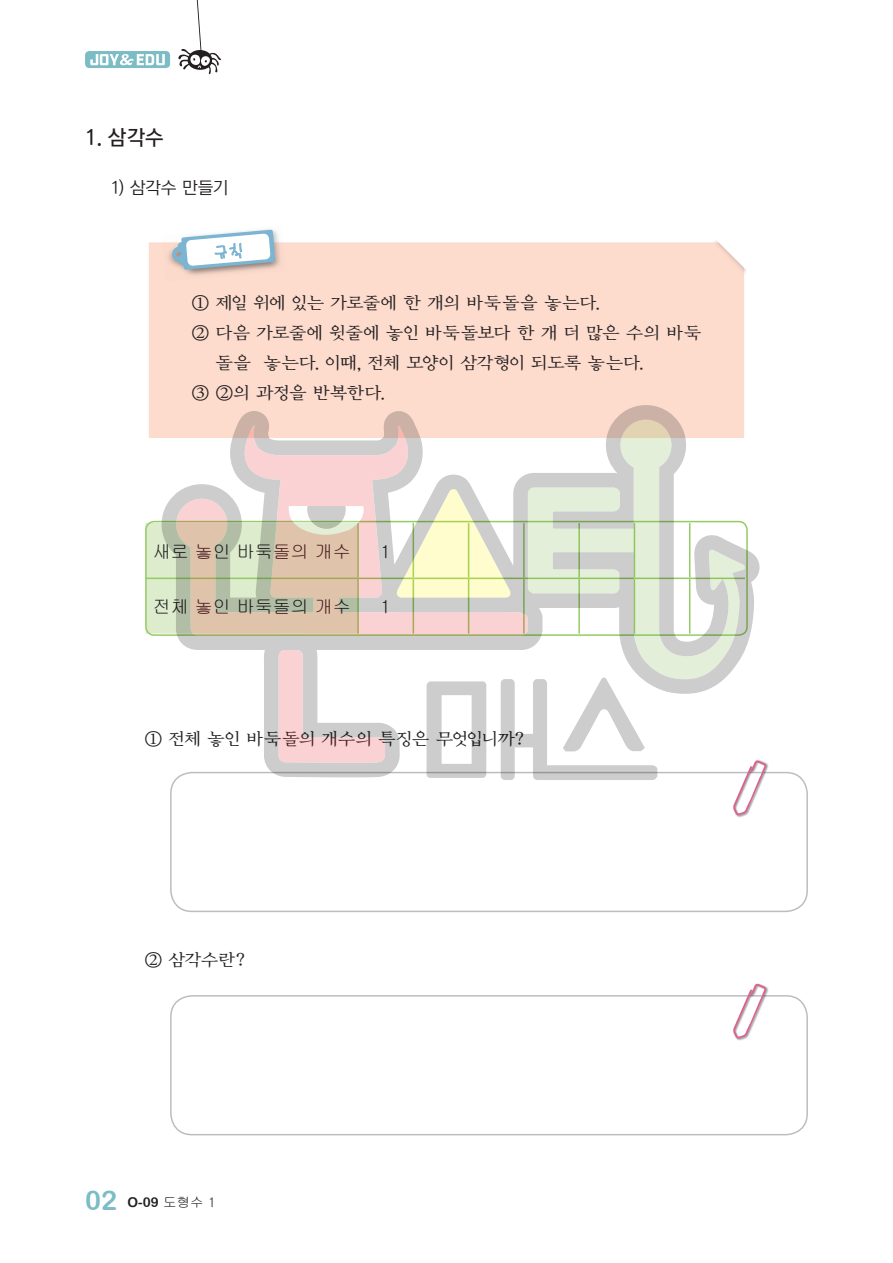
<style>
.page{position:relative;width:893px;height:1263px;background:#fff}
.page>*{position:absolute;margin:0;border:0;box-sizing:border-box;transform-origin:0 0}
.t1{font:21px "Korean GD14 R";color:#231f20}
.t2{font:18px "Gulim";color:#231f20}
.t3{font:17.1px "Korean MW L";letter-spacing:-.025em;color:#231f20;scale:1.05 1}
.t4{font:17.1px "Korean MW L";letter-spacing:-.005em;color:#231f20;scale:1.05 1}
.t5{font:17.1px "Korean GD12 R";letter-spacing:-.03em;color:#231f20;scale:1.05 1}
.t6{font:13.5px "Arial Rounded MT Bold";color:#231f20}
.s1{font-size:27px;color:#7cbcc5}
.s2{font-family:"Gulim"}
</style>
<div class="page">
<div style="left:85px;top:51px;width:85px;height:17px;background:#7cbcc5;border-radius:4px"></div>
<svg style="left:90px;top:54px;width:75px;height:11px"></svg>
<svg style="left:178px;top:0;width:43px;height:75px"></svg>
<div style="left:149px;top:242px;width:595px;height:196px;background:#fddcce"></div>
<div style="left:710px;top:236px;width:43px;height:42px;background:#231f20;opacity:.2"></div>
<svg style="left:714px;top:240px;width:32px;height:32px"></svg>
<div style="left:710px;top:225px;width:51px;height:15px;background:#fff"></div>
<div style="left:746px;top:238px;width:15px;height:38px;background:#fff"></div>
<img style="left:162px;top:231px;width:124px;height:50px">
<svg style="left:172px;top:229px;width:103px;height:41px"></svg>
<div style="left:170px;top:772px;width:638px;height:140px;border:2px solid #bcbdc0;border-radius:21px"></div>
<img style="left:736px;top:763px;width:36px;height:55px">
<svg style="left:733px;top:761px;width:34px;height:54px"></svg>
<div style="left:170px;top:995px;width:638px;height:140px;border:2px solid #bcbdc0;border-radius:21px"></div>
<img style="left:724px;top:983px;width:48px;height:58px">
<svg style="left:733px;top:984px;width:34px;height:55px"></svg>
<svg style="left:501px;top:777px;width:156px;height:3px"></svg>
<svg style="left:162px;top:405px;width:600px;height:372px"></svg>
<svg style="left:145px;top:506px;width:223px;height:128px;background:#d5cdb5"></svg>
<p class="t1" style="left:85px;top:126px;width:80px">1. 삼각수</p>
<p class="t5" style="left:111px;top:179px;width:114px">1) 삼각수 만들기</p>
<p class="t3" style="left:191px;top:294px;width:391px">① 제일 위에 있는 가로줄에 한 개의 바둑돌을 놓는다.</p>
<p class="t4" style="left:191px;top:324px;width:487px">② 다음 가로줄에 윗줄에 놓인 바둑돌보다 한 개 더 많은 수의 바둑</p>
<p class="t3" style="left:215px;top:354px;width:409px">돌을 놓는다. 이때, 전체 모양이 삼각형이 되도록 놓는다.</p>
<p class="t3" style="left:191px;top:384px;width:186px">③ ②의 과정을 반복한다.</p>
<p class="t2" style="left:153px;top:542px;width:199px">새로 놓인 바둑돌의 개수</p>
<p class="t2" style="left:380px;top:542px;width:12px">1</p>
<p class="t2" style="left:153px;top:598px;width:199px">전체 놓인 바둑돌의 개수</p>
<p class="t2" style="left:380px;top:598px;width:12px">1</p>
<p class="t3" style="left:145px;top:729px;width:363px">① 전체 놓인 바둑돌의 개수의 특징은 무엇입니까?</p>
<p class="t3" style="left:145px;top:951px;width:97px">② 삼각수란?</p>
<p class="t6" style="left:85px;top:1194px;width:132px"><span class="s1">02</span> O-09 <span class="s2">도형수 1</span></p>
</div>
